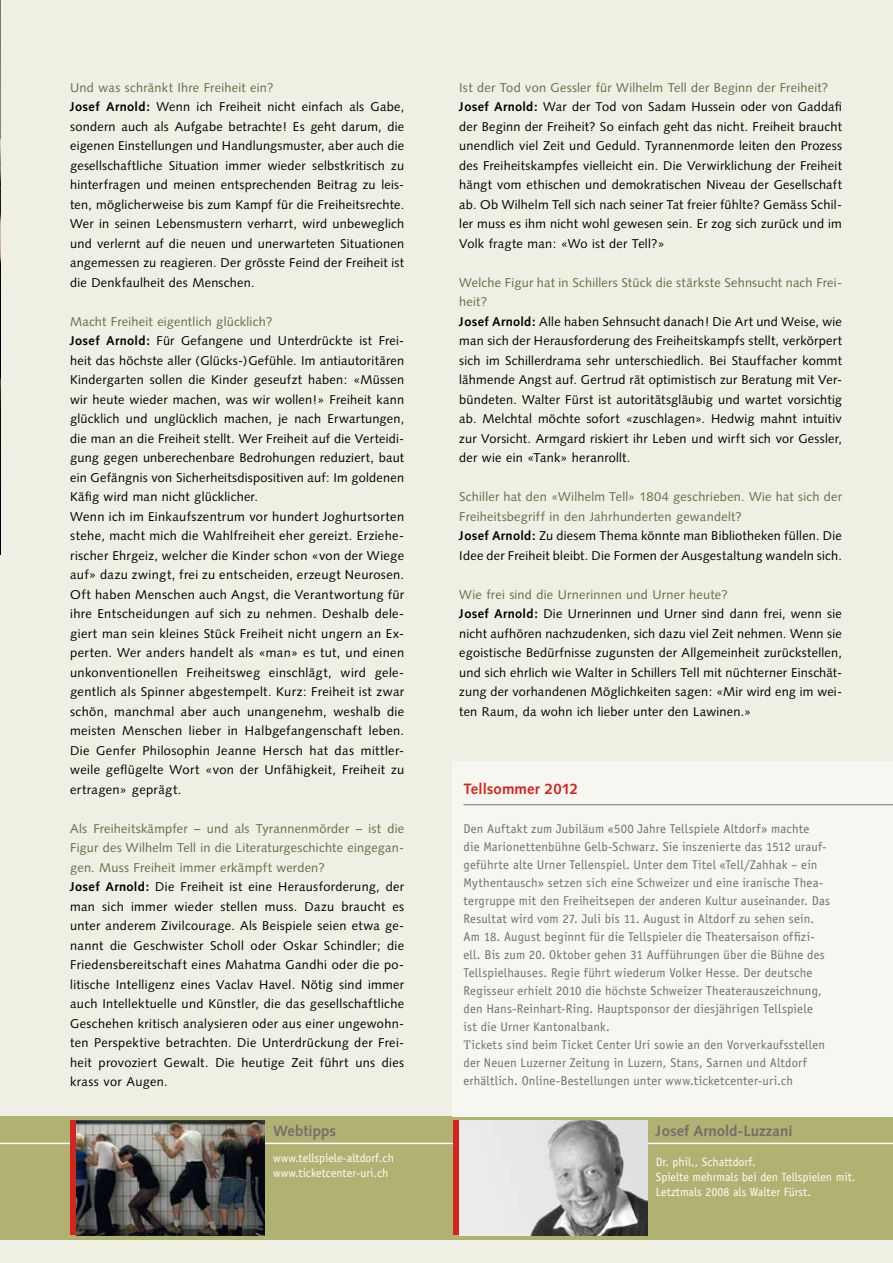
<style>
.page{position:relative;width:893px;height:1263px;background:#efefe3}
.page>*{position:absolute;margin:0;border:0;box-sizing:border-box;transform-origin:0 0}
.t1{font:700 15px "Syntax";color:#6f6f6e}
.t2{font:700 15px "Syntax";letter-spacing:.005em;color:#d3251e}
.t3{font:12.75px/19.5px "Syntax";letter-spacing:.02em;color:#000}
.t4{font:12.75px/18px "Officina Sans";letter-spacing:.015em;color:#6f6f6e}
.t5{font:12px/15px "Officina Sans";color:#fff}
.s1{color:#626f45}
.s2{font-weight:700}
.s3{font-family:"Cambria"}
</style>
<div class="page">
<div style="left:0;top:1116px;width:893px;height:124px;background:#b1b271"></div>
<hr style="left:0;top:1143px;width:893px;height:1px;background:#fff">
<img style="left:0;top:0;width:1px;height:555px">
<div style="left:453px;top:1120px;width:6px;height:115px;background:#d3251e"></div>
<img style="left:459px;top:1120px;width:188px;height:115px">
<div style="left:70px;top:1120px;width:7px;height:115px;background:#d3251e"></div>
<img style="left:77px;top:1120px;width:188px;height:115px">
<div style="left:453px;top:761px;width:440px;height:355px;background:#f7f7f1"></div>
<hr style="left:463px;top:804px;width:430px;height:1px;background:#6f6f6e">
<p class="t3" style="left:70px;top:78px;width:336px"><span class="s1">Und was schränkt Ihre Freiheit ein?<br></span><span class="s2">Josef Arnold:</span> Wenn ich Freiheit nicht einfach als Gabe, sondern auch als Aufgabe betrachte! Es geht darum, die eigenen Einstellungen und Handlungsmuster, aber auch die gesellschaftliche Situation immer wieder selbstkritisch zu hinterfragen und meinen entsprechenden Beitrag zu leis&shy;ten, möglicherweise bis zum Kampf für die Freiheitsrechte.<br>Wer in seinen Lebensmustern verharrt, wird unbeweglich und verlernt auf die neuen und unerwarteten Situationen angemessen zu reagieren. Der grösste Feind der Freiheit ist die Denkfaulheit des Menschen.</p>
<p class="t3" style="left:70px;top:312px;width:336px"><span class="s1">Macht Freiheit eigentlich glücklich?<br></span><span class="s2">Josef Arnold:</span> Für Gefangene und Unterdrückte ist Frei&shy;heit das höchste aller (Glücks-)Gefühle. Im antiautoritären Kindergarten sollen die Kinder geseufzt haben: «Müssen wir heute wieder machen, was wir wollen!» Freiheit kann glücklich und unglücklich machen, je nach Erwartungen, die man an die Freiheit stellt. Wer Freiheit auf die Verteidi&shy;gung gegen unberechenbare Bedrohungen reduziert, baut ein Gefängnis von Sicherheitsdispositiven auf: Im goldenen Käfig wird man nicht glücklicher.<br>Wenn ich im Einkaufszentrum vor hundert Joghurtsorten stehe, macht mich die Wahlfreiheit eher gereizt. Erziehe&shy;rischer Ehrgeiz, welcher die Kinder schon «von der Wiege auf» dazu zwingt, frei zu entscheiden, erzeugt Neurosen.<br>Oft haben Menschen auch Angst, die Verantwortung für ihre Entscheidungen auf sich zu nehmen. Deshalb dele&shy;giert man sein kleines Stück Freiheit nicht ungern an Ex&shy;perten. Wer anders handelt als «man» es tut, und einen unkonventionellen Freiheitsweg einschlägt, wird gele&shy;gentlich als Spinner abgestempelt. Kurz: Freiheit ist zwar schön, manchmal aber auch unangenehm, weshalb die meisten Menschen lieber in Halbgefangenschaft leben.<br>Die Genfer Philosophin Jeanne Hersch hat das mittler&shy;weile geflügelte Wort «von der Unfähigkeit, Freiheit zu ertragen» geprägt.</p>
<p class="t3" style="left:70px;top:819px;width:336px"><span class="s1">Als Freiheitskämpfer – und als Tyrannenmörder – ist die Figur des Wilhelm Tell in die Literaturgeschichte eingegan&shy;gen. Muss Freiheit immer erkämpft werden?<br></span><span class="s2">Josef Arnold:</span> Die Freiheit ist eine Herausforderung, der man sich immer wieder stellen muss. Dazu braucht es unter anderem Zivilcourage. Als Beispiele seien etwa ge&shy;nannt die Geschwister Scholl oder Oskar Schindler; die Friedensbereitschaft eines Mahatma Gandhi oder die po&shy;litische Intelligenz eines Vaclav Havel. Nötig sind immer auch Intellektuelle und Künstler, die das gesellschaftliche Geschehen kritisch analysieren oder aus einer ungewohn&shy;ten Perspektive betrachten. Die Unterdrückung der Frei&shy;heit provoziert Gewalt. Die heutige Zeit führt uns dies krass vor Augen.</p>
<p class="t1" style="left:273px;top:1122px;width:64px">Webtipps</p>
<p class="t5" style="left:273px;top:1151px;width:122px">www.tellspiele-altdorf.ch www.ticketcenter-uri.ch</p>
<p class="t3" style="left:459px;top:78px;width:384px"><span class="s1">Ist der Tod von Gessler für Wilhelm Tell der Beginn der Freiheit?<br></span><span class="s2">Josef Arnold:</span> War der Tod von Sadam Hussein oder von Gaddafi der Beginn der Freiheit? So einfach geht das nicht. Freiheit braucht unendlich viel Zeit und Geduld. Tyrannenmorde leiten den Prozess des Freiheitskampfes vielleicht ein. Die Verwirklichung der Freiheit hängt vom ethischen und demokratischen Niveau der Gesellschaft ab. Ob Wilhelm Tell sich nach seiner Tat freier fühlte? Gemäss Schil&shy;ler muss es ihm nicht wohl gewesen sein. Er zog sich zurück und im Volk fragte man: «Wo ist der Tell?»</p>
<p class="t3" style="left:459px;top:273px;width:384px"><span class="s1">Welche Figur hat in Schillers Stück die stärkste Sehnsucht nach Frei&shy;heit?<br></span><span class="s2">Josef Arnold:</span> Alle haben Sehnsucht danach! Die Art und Weise, wie man sich der Herausforderung des Freiheitskampfs stellt, verkörpert sich im Schillerdrama sehr unterschiedlich. Bei Stauffacher kommt lähmende Angst auf. Gertrud rät optimistisch zur Beratung mit Ver&shy;bündeten. Walter Fürst ist autoritätsgläubig und wartet vorsichtig ab. Melchtal möchte sofort «zuschlagen». Hedwig mahnt intuitiv zur Vorsicht. Armgard riskiert ihr Leben und wirft sich vor Gessler, der wie ein «Tank» heranrollt.</p>
<p class="t3" style="left:459px;top:487px;width:384px"><span class="s1">Schiller hat den «Wilhelm Tell» 1804 geschrieben. Wie hat sich der Freiheitsbegriff in den Jahrhunderten gewandelt?<br></span><span class="s2">Josef Arnold:</span> Zu diesem Thema könnte man Bibliotheken füllen. Die Idee der Freiheit bleibt. Die Formen der Ausgestaltung wandeln sich.</p>
<p class="t3" style="left:459px;top:585px;width:384px"><span class="s1">Wie frei sind die Urnerinnen und Urner heute?<br></span><span class="s2">Josef Arnold:</span> Die Urnerinnen und Urner sind dann frei, wenn sie nicht aufhören nachzudenken, sich dazu viel Zeit nehmen. Wenn sie egoistische Bedürfnisse zugunsten der Allgemeinheit zurückstellen, und sich ehrlich wie Walter in Schillers Tell mit nüchterner Einschät&shy;zung der vorhandenen Möglichkeiten sagen: «Mir wird eng im wei&shy;ten Raum, da wohn ich lieber unter den Lawinen.»</p>
<p class="t2" style="left:463px;top:780px;width:116px">Tellsommer 2012</p>
<p class="t4" style="left:463px;top:820px;width:368px">Den Auftakt zum Jubiläum «500 Jahre Tellspiele Altdorf» machte<br>die Marionettenbühne Gelb-Schwarz. Sie inszenierte das 1512 urauf&shy;geführte alte Urner Tellenspiel. Unter dem Titel «Tell/Zahhak – ein Mythentausch» setzen sich eine Schweizer und eine iranische Thea&shy;tergruppe mit den Freiheitsepen der anderen Kultur auseinander. Das Resultat wird vom 27. Juli bis 11. August in Altdorf zu sehen sein.<br>Am 18. August beginnt für die Tellspieler die Theatersaison offizi&shy;ell. Bis zum 20. Oktober gehen 31 Aufführungen über die Bühne des Tellspielhauses. Regie führt wiederum Volker Hesse. Der deutsche Regisseur erhielt 2010 die höchste Schweizer Theaterauszeichnung, den Hans-Reinhart-Ring. Hauptsponsor der diesjährigen Tellspiele<br>ist die Urner Kantonalbank.<br><span class="s3">T</span>ickets sind beim Ticket Center Uri sowie an den Vorverkaufsstellen der Neuen Luzerner Zeitung in Luzern, Stans, Sarnen und Altdorf erhältlich. Online-Bestellungen unter www.ticketcenter-uri.ch</p>
<p class="t1" style="left:656px;top:1122px;width:138px">Josef Arnold-Luzzani</p>
<p class="t5" style="left:656px;top:1154px;width:201px">Dr. phil., Schattdorf.<br>Spielte mehrmals bei den Tellspielen mit.<br>Letztmals 2008 als Walter Fürst.</p>
</div>
